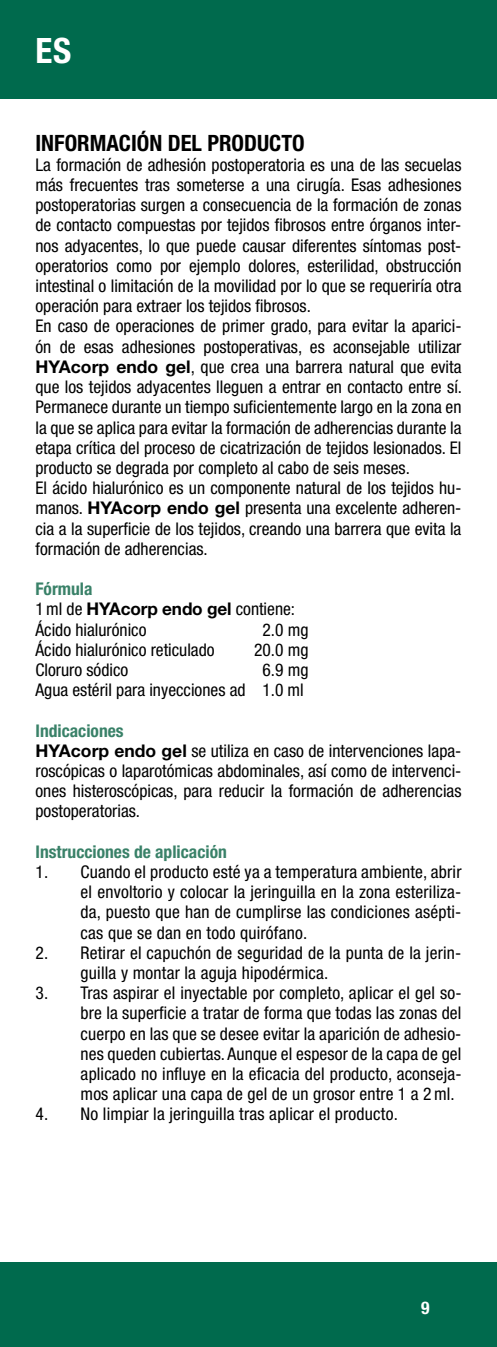
<style>
.page{position:relative;width:497px;height:1347px;background:#fff}
.page>*{position:absolute;margin:0;border:0;box-sizing:border-box;transform-origin:0 0}
.t1{font:700 condensed 35px "Helvetica Neue";color:#fff}
.t2{font:700 condensed 22.5px "Helvetica Neue";color:#000}
.t3{font:condensed 17.5px/20.2px "Helvetica Neue";color:#000}
.t4{font:700 condensed 17.5px "Helvetica Neue";color:#398168}
.t5{font:700 condensed 17.5px "Helvetica Neue";color:#fff}
.s1{font-weight:700;font-stretch:normal}
.s2{font-weight:700;color:#398168}
</style>
<div class="page">
<div style="left:0;top:0;width:496px;height:99px;background:#006a4d"></div>
<div style="left:0;top:1261px;width:496px;height:85px;background:#006a4d"></div>
<h1 class="t1" style="left:35px;top:29px;width:37px">ES</h1>
<p class="t2" style="left:35px;top:129px;width:270px">INFORMACIÓN DEL PRODUCTO</p>
<p class="t3" style="left:35px;top:154px;width:427px">La formación de adhesión postoperatoria es una de las secuelas más frecuentes tras someterse a una cirugía. Esas adhesiones postoperatorias surgen a consecuencia de la formación de zonas de contacto compuestas por tejidos fibrosos entre órganos inter&shy;nos adyacentes, lo que puede causar diferentes síntomas post&shy;operatorios como por ejemplo dolores, esterilidad, obstrucción intestinal o limitación de la movilidad por lo que se requeriría otra operación para extraer los tejidos fibrosos.<br>En caso de operaciones de primer grado, para evitar la aparici&shy;ón de esas adhesiones postoperativas, es aconsejable utilizar <span class="s1">HYAcorp endo gel</span>, que crea una barrera natural que evita que los tejidos adyacentes lleguen a entrar en contacto entre sí.<br>Permanece durante un tiempo suficientemente largo en la zona en la que se aplica para evitar la formación de adherencias durante la etapa crítica del proceso de cicatrización de tejidos lesionados. El producto se degrada por completo al cabo de seis meses.<br>El ácido hialurónico es un componente natural de los tejidos hu&shy;manos. <span class="s1">HYAcorp endo gel</span> presenta una excelente adheren&shy;cia a la superficie de los tejidos, creando una barrera que evita la formación de adherencias.</p>
<p class="t3" style="left:35px;top:578px;width:261px"><span class="s2">Fórmula<br></span>1ml de <span class="s1">HYAcorp endo gel</span> contiene:<br>Ácido hialurónico</p>
<p class="t3" style="left:262px;top:619px;width:47px">2.0 mg</p>
<p class="t3" style="left:35px;top:639px;width:180px">Ácido hialurónico reticulado</p>
<p class="t3" style="left:254px;top:639px;width:56px">20.0 mg</p>
<p class="t3" style="left:35px;top:659px;width:94px">Cloruro sódico</p>
<p class="t3" style="left:35px;top:659px;width:274px;text-align:right">6.9 mg<br>Agua estéril para inyecciones ad 1.0 ml</p>
<p class="t3" style="left:35px;top:720px;width:427px"><span class="s2">Indicaciones<br></span><span class="s1">HYAcorp endo gel</span> se utiliza en caso de intervenciones lapa&shy;roscópicas o laparotómicas abdominales, así como de intervenci&shy;ones histeroscópicas, para reducir la formación de adherencias postoperatorias.</p>
<p class="t4" style="left:35px;top:841px;width:193px">Instrucciones de aplicación</p>
<p class="t3" style="left:80px;top:861px;width:382px;text-align:justify;text-indent:-45px">1. Cuando el producto esté ya a temperatura ambiente, abrir el envoltorio y colocar la jeringuilla en la zona esteriliza&shy;da, puesto que han de cumplirse las condiciones asépti&shy;cas que se dan en todo quirófano.</p>
<p class="t3" style="left:80px;top:942px;width:382px;text-indent:-45px">2. Retirar el capuchón de seguridad de la punta de la jerin&shy;guilla y montar la aguja hipodérmica.</p>
<p class="t3" style="left:80px;top:982px;width:382px;text-align:justify;text-indent:-45px">3. Tras aspirar el inyectable por completo, aplicar el gel so&shy;bre la superficie a tratar de forma que todas las zonas del cuerpo en las que se desee evitar la aparición de adhesio&shy;nes queden cubiertas. Aunque el espesor de la capa de gel aplicado no influye en la eficacia del producto, aconseja&shy;mos aplicar una capa de gel de un grosor entre 1 a 2ml.</p>
<p class="t3" style="left:35px;top:1104px;width:363px">4. No limpiar la jeringuilla tras aplicar el producto.</p>
<p class="t5" style="left:420px;top:1297px;width:10px">9</p>
</div>
